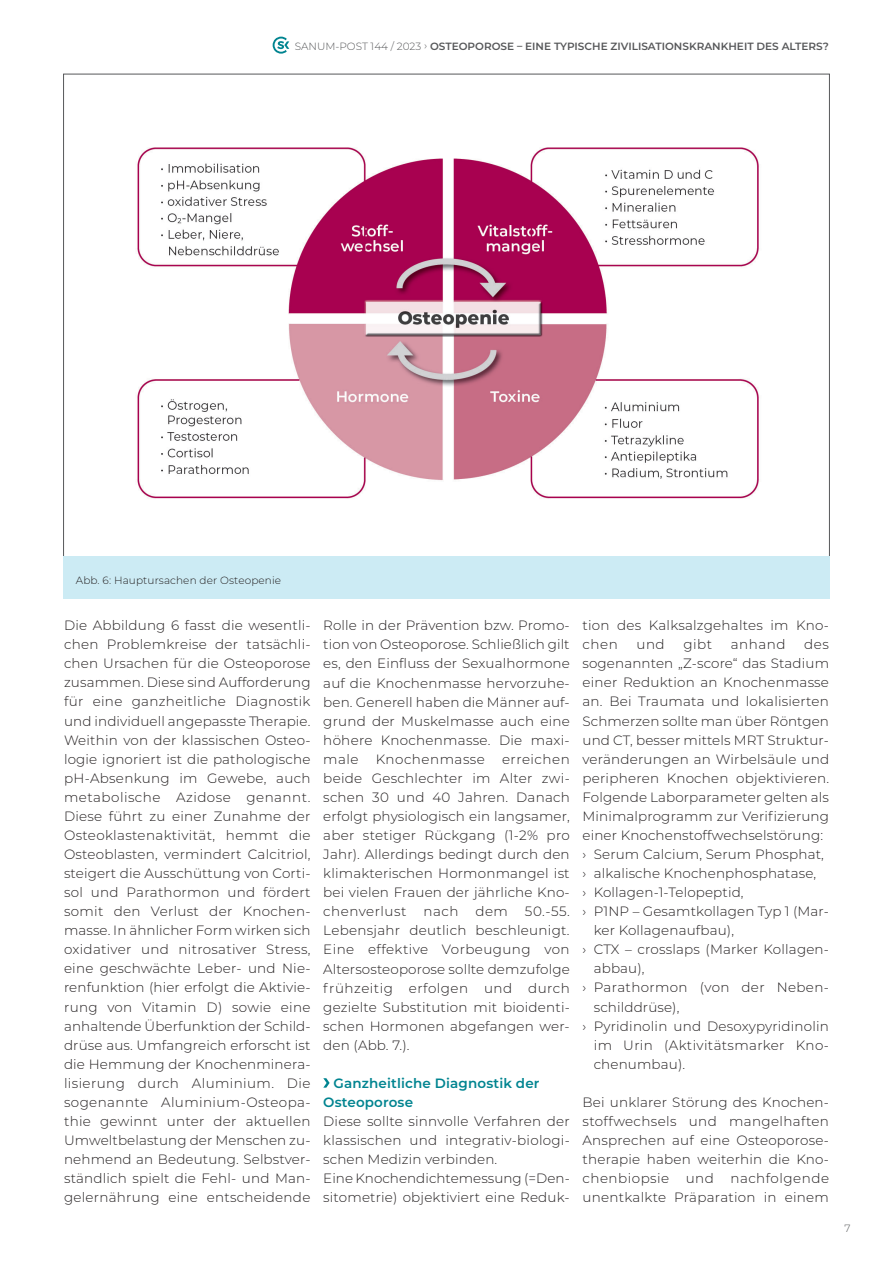
<style>
.page{position:relative;width:893px;height:1263px;background:#fff}
.page>*{position:absolute;margin:0;border:0;box-sizing:border-box;transform-origin:0 0}
.t1{font:300 13.5px/19px "Montserrat";letter-spacing:.015em;color:#231f20;text-align:justify}
.t2{font:600 13.5px/19px "Montserrat";letter-spacing:.01em;color:#008490}
.t3{font:300 13.5px "Montserrat";letter-spacing:.04em;color:#231f20}
.t4{font:600 10.5px "Montserrat";color:#57585a}
.t5{font:300 10.5px "Montserrat";letter-spacing:.01em;color:#231f20}
.t6{font:300 10.5px "Montserrat";color:#57585a}
.s1{font-weight:300}
</style>
<div class="page">
<svg style="left:273px;top:37px;width:16px;height:17px"></svg>
<svg style="left:323px;top:1078px;width:7px;height:10px"></svg>
<img style="left:137px;top:147px;width:622px;height:352px">
<div style="left:63px;top:556px;width:767px;height:43px;background:#ccebf4"></div>
<p class="t4" style="left:295px;top:39px;width:536px"><span class="s1">SANUM-POST 144 / 2023 ›</span> OSTEOPOROSE – EINE TYPISCHE ZIVILISATIONSKRANKHEIT DES ALTERS?</p>
<p class="t5" style="left:76px;top:573px;width:207px">Abb. 6: Hauptursachen der Osteopenie</p>
<p class="t1" style="left:64px;top:615px;width:248px">Die Abbildung 6 fasst die wesentli&shy;chen Problemkreise der tatsächli&shy;chen Ursachen für die Osteoporose zusammen. Diese sind Aufforderung für eine ganzheitliche Diagnostik und individuell angepasste Therapie.<br>Weithin von der klassischen Osteo&shy;logie ignoriert ist die pathologische pH-Absenkung im Gewebe, auch metabolische Azidose genannt.<br>Diese führt zu einer Zunahme der Osteoklastenaktivität, hemmt die Osteoblasten, vermindert Calcitriol, steigert die Ausschüttung von Corti&shy;sol und Parathormon und fördert somit den Verlust der Knochen&shy;masse. In ähnlicher Form wirken sich oxidativer und nitrosativer Stress, eine geschwächte Leber- und Nie&shy;renfunktion (hier erfolgt die Aktivie&shy;rung von Vitamin D) sowie eine anhaltende Überfunktion der Schild&shy;drüse aus. Umfangreich erforscht ist die Hemmung der Knochenminera&shy;lisierung durch Aluminium. Die sogenannte Aluminium-Osteopa&shy;thie gewinnt unter der aktuellen Umweltbelastung der Menschen zu&shy;nehmend an Bedeutung. Selbstver&shy;ständlich spielt die Fehl- und Man&shy;gelernährung eine entscheidende</p>
<p class="t1" style="left:323px;top:616px;width:248px">Rolle in der Prävention bzw. Promo&shy;tion von Osteoporose. Schließlich gilt es, den Einfluss der Sexualhormone auf die Knochenmasse hervorzuhe&shy;ben. Generell haben die Männer auf&shy;grund der Muskelmasse auch eine höhere Knochenmasse. Die maxi&shy;male</p>
<p class="t1" style="left:323px;top:749px;width:248px;text-indent:179px">erreichen beide Geschlechter im Alter zwi&shy;schen 30 und 40 Jahren. Danach erfolgt physiologisch ein langsamer, aber stetiger Rückgang (1-2% pro Jahr). Allerdings bedingt durch den klimakterischen Hormonmangel ist bei vielen Frauen der jährliche Kno&shy;chenverlust</p>
<p class="t3" style="left:376px;top:750px;width:111px">Knochenmasse</p>
<p class="t1" style="left:423px;top:901px;width:36px">nach</p>
<p class="t1" style="left:475px;top:901px;width:34px">dem</p>
<p class="t1" style="left:323px;top:901px;width:248px;text-indent:202px">50.-55.<br>Lebensjahr deutlich beschleunigt.<br>Eine effektive Vorbeugung von Altersosteoporose sollte demzufolge frühzeitig erfolgen und durch gezielte Substitution mit bioidenti&shy;schen Hormonen abgefangen wer&shy;den (Abb. 7.).</p>
<p class="t2" style="left:323px;top:1073px;width:218px;text-indent:10px">Ganzheitliche Diagnostik der<br>Osteoporose</p>
<p class="t1" style="left:323px;top:1111px;width:248px;text-align:left">Diese sollte sinnvolle Verfahren der klassischen und integrativ-biologi&shy;schen Medizin verbinden.<br>Eine Knochendichtemessung (=Den&shy;sitometrie) objektiviert eine Reduk-</p>
<p class="t1" style="left:583px;top:615px;width:248px">tion des Kalksalzgehaltes im Kno&shy;chen</p>
<p class="t1" style="left:636px;top:634px;width:30px">und</p>
<p class="t1" style="left:683px;top:634px;width:30px">gibt</p>
<p class="t1" style="left:731px;top:634px;width:56px">anhand</p>
<p class="t1" style="left:804px;top:634px;width:26px">des</p>
<p class="t1" style="left:583px;top:654px;width:248px">sogenannten „Z-score“ das Stadium</p>
<p class="t1" style="left:583px;top:673px;width:248px">einer Reduktion an Knochenmasse</p>
<p class="t1" style="left:583px;top:692px;width:248px">an. Bei Traumata und lokalisierten</p>
<p class="t1" style="left:583px;top:711px;width:248px">Schmerzen sollte man über Röntgen</p>
<p class="t1" style="left:583px;top:730px;width:248px">und CT, besser mittels MRT Struktur-</p>
<p class="t1" style="left:583px;top:749px;width:248px">veränderungen an Wirbelsäule und</p>
<p class="t1" style="left:583px;top:768px;width:248px">peripheren Knochen objektivieren.</p>
<p class="t1" style="left:583px;top:787px;width:248px">Folgende Laborparameter gelten als</p>
<p class="t1" style="left:583px;top:806px;width:248px">Minimalprogramm zur Verifizierung</p>
<p class="t1" style="left:583px;top:825px;width:242px">einer Knochenstoffwechselstörung:</p>
<p class="t1" style="left:583px;top:844px;width:243px">› Serum Calcium, Serum Phosphat,</p>
<p class="t1" style="left:583px;top:863px;width:235px">› alkalische Knochenphosphatase,</p>
<p class="t1" style="left:583px;top:882px;width:163px">› Kollagen-1-Telopeptid,</p>
<p class="t1" style="left:583px;top:901px;width:248px">› P1NP – Gesamtkollagen Typ 1 (Mar-</p>
<p class="t1" style="left:594px;top:920px;width:142px">ker Kollagenaufbau),</p>
<p class="t1" style="left:583px;top:939px;width:248px">› CTX – crosslaps (Marker Kollagen-</p>
<p class="t1" style="left:594px;top:959px;width:52px">abbau),</p>
<p class="t1" style="left:583px;top:978px;width:248px">› Parathormon (von der Neben-</p>
<p class="t1" style="left:594px;top:997px;width:87px">schilddrüse),</p>
<p class="t1" style="left:583px;top:1016px;width:248px">› Pyridinolin und Desoxypyridinolin</p>
<p class="t1" style="left:594px;top:1035px;width:237px">im Urin (Aktivitätsmarker Kno-</p>
<p class="t1" style="left:594px;top:1054px;width:93px">chenumbau).</p>
<p class="t1" style="left:583px;top:1092px;width:248px">Bei unklarer Störung des Knochen&shy;stoffwechsels und mangelhaften Ansprechen auf eine Osteoporose&shy;therapie haben weiterhin die Kno&shy;chenbiopsie und nachfolgende unentkalkte Präparation in einem</p>
<p class="t6" style="left:844px;top:1221px;width:8px">7</p>
</div>
